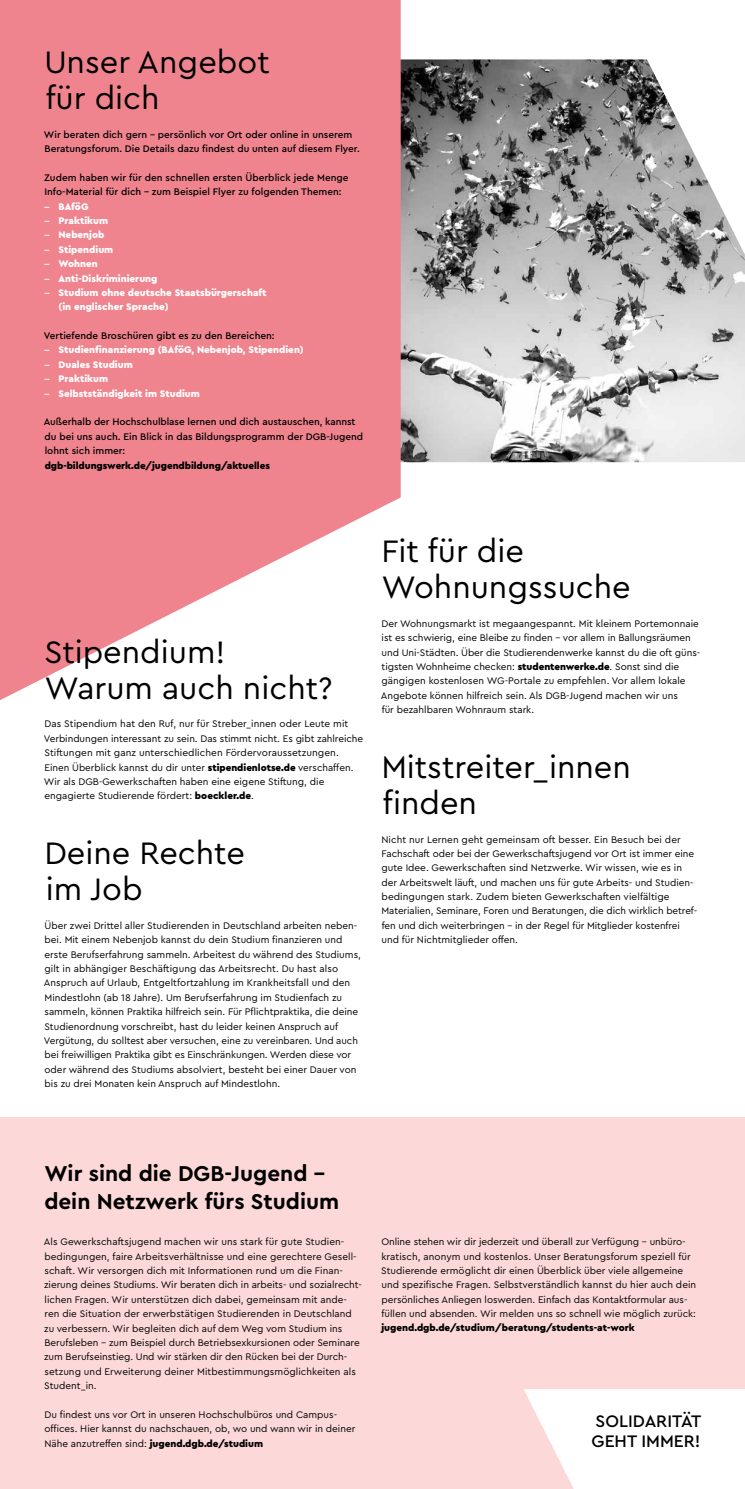
<style>
.page{position:relative;width:745px;height:1489px;background:#fff}
.page>*{position:absolute;margin:0;border:0;box-sizing:border-box;transform-origin:0 0}
.t1{font:32.5px/36px "Cera Pro";color:#000}
.t2{font:700 22.5px/28.8px "Cera PRO";color:#000}
.t3{font:500 17.5px/20px "Cera PRO";color:#000}
.t4{font:10px/14.4px "Cera Pro";color:#000}
.t5{font:500 10px/14.4px "Cera PRO";color:#000}
.t6{font:900 10px/14.4px "Cera PRO";color:#fff}
.t7{font:900 10px "Cera PRO";color:#000}
.s1{font-family:"Frutiger LT Std";font-weight:700}
.s2{color:#f0848e}
.s3{font-family:"Cera PRO";font-weight:900}
.s4{font-family:"Cera Pro";font-weight:400}
</style>
<div class="page">
<div style="left:0;top:1116px;width:744px;height:372px;background:#fcd9d8"></div>
<img style="left:400px;top:59px;width:344px;height:403px">
<svg style="left:0;top:0;width:400px;height:700px;background:#f2959d"></svg>
<svg style="left:524px;top:1389px;width:220px;height:99px;background:#fefafa"></svg>
<h1 class="t1" style="left:44px;top:43px;width:227px">Unser Angebot für dich</h1>
<p class="t5" style="left:44px;top:127px;width:317px">Wir beraten dich gern – persönlich vor Ort oder online in unserem<br>Beratungsforum. Die Details dazu findest du unten auf diesem Flyer.</p>
<p class="t5" style="left:44px;top:170px;width:306px">Zudem haben wir für den schnellen ersten Überblick jede Menge<br>Info-Material für dich – zum Beispiel Flyer zu folgenden Themen:</p>
<p class="t6" style="left:44px;top:199px;width:46px"><span class="s1">–</span> BAföG</p>
<p class="t6" style="left:44px;top:213px;width:65px"><span class="s1">–</span> Praktikum</p>
<p class="t6" style="left:44px;top:227px;width:62px"><span class="s1">–</span> Nebenjob</p>
<p class="t6" style="left:44px;top:242px;width:70px"><span class="s1">–</span> Stipendium</p>
<p class="t6" style="left:44px;top:256px;width:55px"><span class="s1">–</span> Wohnen</p>
<p class="t6" style="left:44px;top:271px;width:115px"><span class="s1">–</span> Anti-Diskriminierung</p>
<p class="t6" style="left:58px;top:285px;width:209px;text-indent:-14px"><span class="s1">–</span> Studium ohne deutsche Staatsbürgerschaft (in englischer Sprache) <span class="s2">V</span></p>
<p class="t5" style="left:44px;top:328px;width:232px">Vertiefende Broschüren gibt es zu den Bereichen:</p>
<p class="t6" style="left:44px;top:342px;width:261px"><span class="s1">–</span> Studienfinanzierung (BAföG, Nebenjob, Stipendien)</p>
<p class="t6" style="left:44px;top:357px;width:90px"><span class="s1">–</span> Duales Studium</p>
<p class="t6" style="left:44px;top:371px;width:65px"><span class="s1">–</span> Praktikum</p>
<p class="t6" style="left:44px;top:385px;width:157px"><span class="s1">–</span> Selbstständigkeit im Studium</p>
<p class="t5" style="left:44px;top:414px;width:321px">Außerhalb der Hochschulblase lernen und dich austauschen, kannst du bei uns auch. Ein Blick in das Bildungsprogramm der DGB-Jugend lohnt sich immer:</p>
<p class="t7" style="left:45px;top:458px;width:226px">dgb-bildungswerk.de/jugendbildung/aktuelles</p>
<h1 class="t1" style="left:44px;top:632px;width:289px">Stipendium!<br>Warum auch nicht?</h1>
<p class="t4" style="left:44px;top:716px;width:321px">Das Stipendium hat den Ruf, nur für Streber_innen oder Leute mit Verbindungen interessant zu sein. Das stimmt nicht. Es gibt zahlreiche Stiftungen mit ganz unterschiedlichen Fördervoraussetzungen.<br>Einen Überblick kannst du dir unter <span class="s3">stipendienlotse.de</span> verschaffen.<br>Wir als DGB-Gewerkschaften haben eine eigene Stiftung, die engagierte Studierende fördert: <span class="s3">boeckler.de</span>.</p>
<h1 class="t1" style="left:44px;top:833px;width:202px">Deine Rechte im Job</h1>
<p class="t4" style="left:44px;top:917px;width:318px">Über zwei Drittel aller Studierenden in Deutschland arbeiten neben&shy;bei. Mit einem Nebenjob kannst du dein Studium finanzieren und erste Berufserfahrung sammeln. Arbeitest du während des Studiums, gilt in abhängiger Beschäftigung das Arbeitsrecht. Du hast also Anspruch auf Urlaub, Entgeltfortzahlung im Krankheitsfall und den Mindestlohn (ab 18 Jahre). Um Berufserfahrung im Studienfach zu sammeln, können Praktika hilfreich sein. Für Pflichtpraktika, die deine Studienordnung vorschreibt, hast du leider keinen Anspruch auf Vergütung, du solltest aber versuchen, eine zu vereinbaren. Und auch bei freiwilligen Praktika gibt es Einschränkungen. Werden diese vor oder während des Studiums absolviert, besteht bei einer Dauer von bis zu drei Monaten kein Anspruch auf Mindestlohn.</p>
<h1 class="t1" style="left:381px;top:531px;width:251px">Fit für die<br>Wohnungssuche</h1>
<p class="t4" style="left:380px;top:615px;width:321px">Der Wohnungsmarkt ist megaangespannt. Mit kleinem Portemonnaie ist es schwierig, eine Bleibe zu finden – vor allem in Ballungsräumen und Uni-Städten. Über die Studierendenwerke kannst du die oft güns&shy;tigsten Wohnheime checken: <span class="s3">studentenwerke.de</span>. Sonst sind die gängigen kostenlosen WG-Portale zu empfehlen. Vor allem lokale Angebote können hilfreich sein. Als DGB-Jugend machen wir uns<br>für bezahlbaren Wohnraum stark.</p>
<h1 class="t1" style="left:381px;top:747px;width:251px">Mitstreiter_innen finden</h1>
<p class="t4" style="left:381px;top:831px;width:317px">Nicht nur Lernen geht gemeinsam oft besser. Ein Besuch bei der Fachschaft oder bei der Gewerkschaftsjugend vor Ort ist immer eine gute Idee. Gewerkschaften sind Netzwerke. Wir wissen, wie es in der Arbeitswelt läuft, und machen uns für gute Arbeits- und Studien&shy;bedingungen stark. Zudem bieten Gewerkschaften vielfältige Materialien, Seminare, Foren und Beratungen, die dich wirklich betref&shy;fen und dich weiterbringen – in der Regel für Mitglieder kostenfrei und für Nichtmitglieder offen.</p>
<h2 class="t2" style="left:44px;top:1157px;width:296px">Wir sind die DGB-Jugend – dein Netzwerk fürs Studium</h2>
<p class="t4" style="left:44px;top:1234px;width:319px">Als Gewerkschaftsjugend machen wir uns stark für gute Studien&shy;bedingungen, faire Arbeitsverhältnisse und eine gerechtere Gesell&shy;schaft. Wir versorgen dich mit Informationen rund um die Finan&shy;zierung deines Studiums. Wir beraten dich in arbeits- und sozialrecht&shy;lichen Fragen. Wir unterstützen dich dabei, gemeinsam mit ande&shy;ren die Situation der erwerbstätigen Studierenden in Deutschland zu verbessern. Wir begleiten dich auf dem Weg vom Studium ins Berufsleben – zum Beispiel durch Betriebsexkursionen oder Seminare zum Berufseinstieg. Und wir stärken dir den Rücken bei der Durch&shy;setzung und Erweiterung deiner Mitbestimmungsmöglichkeiten als Student_in.</p>
<p class="t4" style="left:44px;top:1406px;width:312px">Du findest uns vor Ort in unseren Hochschulbüros und Campus&shy;offices. Hier kannst du nachschauen, ob, wo und wann wir in deiner</p>
<p class="t7" style="left:44px;top:1436px;width:220px"><span class="s4">Nähe anzutreffen sind:</span> jugend.dgb.de/studium</p>
<p class="t4" style="left:381px;top:1234px;width:316px">Online stehen wir dir jederzeit und überall zur Verfügung – unbüro&shy;kratisch, anonym und kostenlos. Unser Beratungsforum speziell für Studierende ermöglicht dir einen Überblick über viele allgemeine und spezifische Fragen. Selbstverständlich kannst du hier auch dein persönliches Anliegen loswerden. Einfach das Kontaktformular aus&shy;füllen und absenden. Wir melden uns so schnell wie möglich zurück:</p>
<p class="t7" style="left:381px;top:1321px;width:255px">jugend.dgb.de/studium/beratung/students-at-work</p>
<h3 class="t3" style="left:591px;top:1409px;width:111px">SOLIDARITÄT<br>GEHT IMMER!</h3>
</div>
